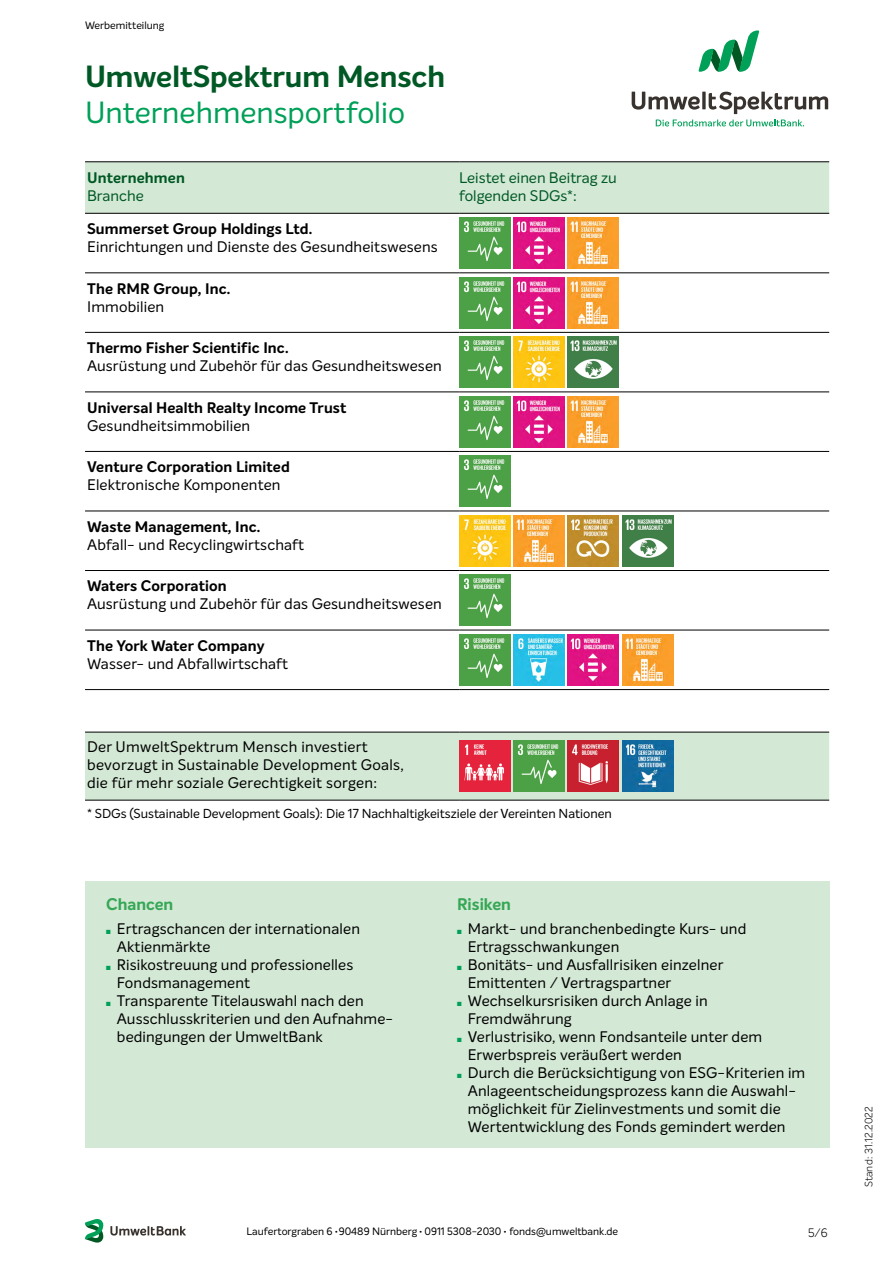
<style>
.page{position:relative;width:893px;height:1263px;background:#fff}
.page>*{position:absolute;margin:0;border:0;box-sizing:border-box;transform-origin:0 0}
.t1{font:30px "Intelo";color:#00a058}
.t2{font:700 30px "Intelo";color:#005824}
.t3{font:700 16.5px "Intelo";color:#35a755}
.t4{font:15px/18px "Intelo";letter-spacing:.01em;color:#000}
.t5{font:700 15px "Intelo";letter-spacing:.01em;color:#000}
.t6{font:15px/18px "Intelo";color:#005824}
.t7{font:700 15px "Intelo";letter-spacing:.01em;color:#005824}
.t8{font:12.75px "Intelo";color:#000}
.t9{font:300 12px "Intelo";color:#000}
.t10{font:10.5px "Intelo";color:#000}
.t11{font:300 10.5px "Intelo";letter-spacing:.02em;color:#000}
.s1{color:#00a058}
.s2{font-weight:700;font-size:6px}
</style>
<div class="page">
<svg style="left:698px;top:30px;width:61px;height:42px"></svg>
<svg style="left:632px;top:92px;width:196px;height:22px"></svg>
<svg style="left:656px;top:120px;width:148px;height:6px"></svg>
<svg style="left:110px;top:1226px;width:76px;height:9px"></svg>
<svg style="left:85px;top:1219px;width:18px;height:24px"></svg>
<svg style="left:85px;top:163px;width:744px;height:637px"></svg>
<hr style="left:85px;top:162px;width:374px;height:1px;background:#000">
<hr style="left:459px;top:162px;width:370px;height:1px;background:#000">
<hr style="left:85px;top:213px;width:374px;height:1px;background:#000">
<hr style="left:459px;top:213px;width:370px;height:1px;background:#000">
<hr style="left:85px;top:273px;width:374px;height:1px;background:#000">
<hr style="left:459px;top:273px;width:370px;height:1px;background:#000">
<hr style="left:85px;top:332px;width:374px;height:1px;background:#000">
<hr style="left:459px;top:332px;width:370px;height:1px;background:#000">
<hr style="left:85px;top:392px;width:374px;height:1px;background:#000">
<hr style="left:459px;top:392px;width:370px;height:1px;background:#000">
<hr style="left:85px;top:451px;width:374px;height:1px;background:#000">
<hr style="left:459px;top:451px;width:370px;height:1px;background:#000">
<hr style="left:85px;top:511px;width:374px;height:1px;background:#000">
<hr style="left:459px;top:511px;width:370px;height:1px;background:#000">
<hr style="left:85px;top:570px;width:374px;height:1px;background:#000">
<hr style="left:459px;top:570px;width:370px;height:1px;background:#000">
<hr style="left:85px;top:630px;width:374px;height:1px;background:#000">
<hr style="left:459px;top:630px;width:370px;height:1px;background:#000">
<hr style="left:85px;top:689px;width:374px;height:1px;background:#000">
<hr style="left:459px;top:689px;width:370px;height:1px;background:#000">
<hr style="left:85px;top:732px;width:374px;height:1px;background:#000">
<hr style="left:459px;top:732px;width:370px;height:1px;background:#000">
<hr style="left:85px;top:800px;width:374px;height:1px;background:#000">
<hr style="left:459px;top:800px;width:370px;height:1px;background:#000">
<img style="left:459px;top:218px;width:51px;height:51px">
<img style="left:514px;top:218px;width:51px;height:51px">
<img style="left:568px;top:218px;width:51px;height:51px">
<img style="left:459px;top:277px;width:51px;height:51px">
<img style="left:514px;top:277px;width:51px;height:51px">
<img style="left:568px;top:277px;width:51px;height:51px">
<img style="left:459px;top:337px;width:51px;height:51px">
<img style="left:514px;top:337px;width:51px;height:51px">
<img style="left:568px;top:337px;width:51px;height:51px">
<img style="left:459px;top:396px;width:51px;height:51px">
<img style="left:514px;top:396px;width:51px;height:51px">
<img style="left:568px;top:396px;width:51px;height:51px">
<img style="left:459px;top:456px;width:51px;height:51px">
<img style="left:459px;top:515px;width:51px;height:51px">
<img style="left:514px;top:515px;width:51px;height:51px">
<img style="left:568px;top:515px;width:51px;height:51px">
<img style="left:622px;top:515px;width:51px;height:51px">
<img style="left:459px;top:575px;width:51px;height:51px">
<img style="left:459px;top:634px;width:51px;height:51px">
<img style="left:514px;top:634px;width:51px;height:51px">
<img style="left:568px;top:634px;width:51px;height:51px">
<img style="left:622px;top:634px;width:51px;height:51px">
<img style="left:459px;top:741px;width:51px;height:51px">
<img style="left:514px;top:741px;width:51px;height:51px">
<img style="left:568px;top:741px;width:51px;height:51px">
<img style="left:622px;top:741px;width:51px;height:51px">
<div style="left:85px;top:881px;width:744px;height:267px;background:#d3e8d5"></div>
<p class="t10" style="left:85px;top:19px;width:81px">Werbemitteilung</p>
<h1 class="t2" style="left:85px;top:57px;width:362px">UmweltSpektrum Mensch</h1>
<h1 class="t1" style="left:85px;top:93px;width:322px">Unternehmensportfolio</h1>
<p class="t7" style="left:87px;top:168px;width:99px">Unternehmen</p>
<p class="t6" style="left:87px;top:186px;width:58px">Branche</p>
<p class="t5" style="left:87px;top:219px;width:227px">Summerset Group Holdings Ltd.</p>
<p class="t4" style="left:87px;top:238px;width:352px">Einrichtungen und Dienste des Gesundheitswesens</p>
<p class="t5" style="left:87px;top:279px;width:145px">The RMR Group, Inc.</p>
<p class="t4" style="left:87px;top:297px;width:79px">Immobilien</p>
<p class="t5" style="left:87px;top:338px;width:203px">Thermo Fisher Scientific Inc.</p>
<p class="t4" style="left:87px;top:357px;width:356px">Ausrüstung und Zubehör für das Gesundheitswesen</p>
<p class="t5" style="left:87px;top:398px;width:261px">Universal Health Realty Income Trust</p>
<p class="t4" style="left:87px;top:416px;width:165px">Gesundheitsimmobilien</p>
<p class="t5" style="left:87px;top:457px;width:204px">Venture Corporation Limited</p>
<p class="t4" style="left:87px;top:476px;width:195px">Elektronische Komponenten</p>
<p class="t5" style="left:87px;top:517px;width:175px">Waste Management, Inc.</p>
<p class="t4" style="left:87px;top:535px;width:219px">Abfall- und Recyclingwirtschaft</p>
<p class="t5" style="left:87px;top:576px;width:141px">Waters Corporation</p>
<p class="t4" style="left:87px;top:595px;width:356px">Ausrüstung und Zubehör für das Gesundheitswesen</p>
<p class="t5" style="left:87px;top:636px;width:179px">The York Water Company</p>
<p class="t4" style="left:87px;top:654px;width:203px">Wasser- und Abfallwirtschaft</p>
<p class="t6" style="left:459px;top:168px;width:159px">Leistet einen Beitrag zu folgenden SDGs*:</p>
<p class="t4" style="left:87px;top:738px;width:318px">Der UmweltSpektrum Mensch investiert bevorzugt in Sustainable Development Goals, die für mehr soziale Gerechtigkeit sorgen:</p>
<p class="t8" style="left:87px;top:806px;width:526px">* SDGs (Sustainable Development Goals): Die 17 Nachhaltigkeitsziele der Vereinten Nationen</p>
<p class="t3" style="left:106px;top:894px;width:68px">Chancen</p>
<p class="t3" style="left:457px;top:894px;width:55px">Risiken</p>
<p class="t4" style="left:117px;top:920px;width:245px;text-indent:-11px"><span class="s1">■</span> Ertragschancen der internationalen<br>Aktienmärkte</p>
<p class="t4" style="left:117px;top:956px;width:238px;text-indent:-11px"><span class="s1">■</span> Risikostreuung und professionelles<br>Fondsmanagement</p>
<p class="t4" style="left:117px;top:992px;width:278px;text-indent:-11px"><span class="s1">■</span> Transparente Titelauswahl nach den<br>Ausschlusskriterien und den Aufnahme&shy;bedingungen der UmweltBank</p>
<p class="t4" style="left:468px;top:920px;width:280px;text-indent:-11px"><span class="s1">■</span> Markt- und branchenbedingte Kurs- und<br>Ertragsschwankungen</p>
<p class="t4" style="left:468px;top:956px;width:257px;text-indent:-11px"><span class="s1">■</span> Bonitäts- und Ausfallrisiken einzelner<br>Emittenten / Vertragspartner</p>
<p class="t4" style="left:468px;top:992px;width:241px;text-indent:-11px"><span class="s1">■</span> Wechselkursrisiken durch Anlage in<br>Fremdwährung</p>
<p class="t4" style="left:468px;top:1028px;width:296px;text-indent:-11px"><span class="s1">■</span> Verlustrisiko, wenn Fondsanteile unter dem<br>Erwerbspreis veräußert werden</p>
<p class="t4" style="left:468px;top:1064px;width:339px;text-indent:-11px"><span class="s1">■</span> Durch die Berücksichtigung von ESG-Kriterien im Anlageentscheidungsprozess kann die Auswahl&shy;möglichkeit für Zielinvestments und somit die Wertentwicklung des Fonds gemindert werden</p>
<p class="t10" style="left:247px;top:1225px;width:373px">Laufertorgraben 6 <span class="s2">•</span> 90489 Nürnberg <span class="s2">•</span> 0911 5308-2030 <span class="s2">•</span> fonds@umweltbank.de</p>
<p class="t9" style="left:808px;top:1225px;width:21px">5/6</p>
<p class="t11" style="left:862px;top:1187px;width:83px;rotate:-90deg">Stand: 31.12.2022</p>
</div>
